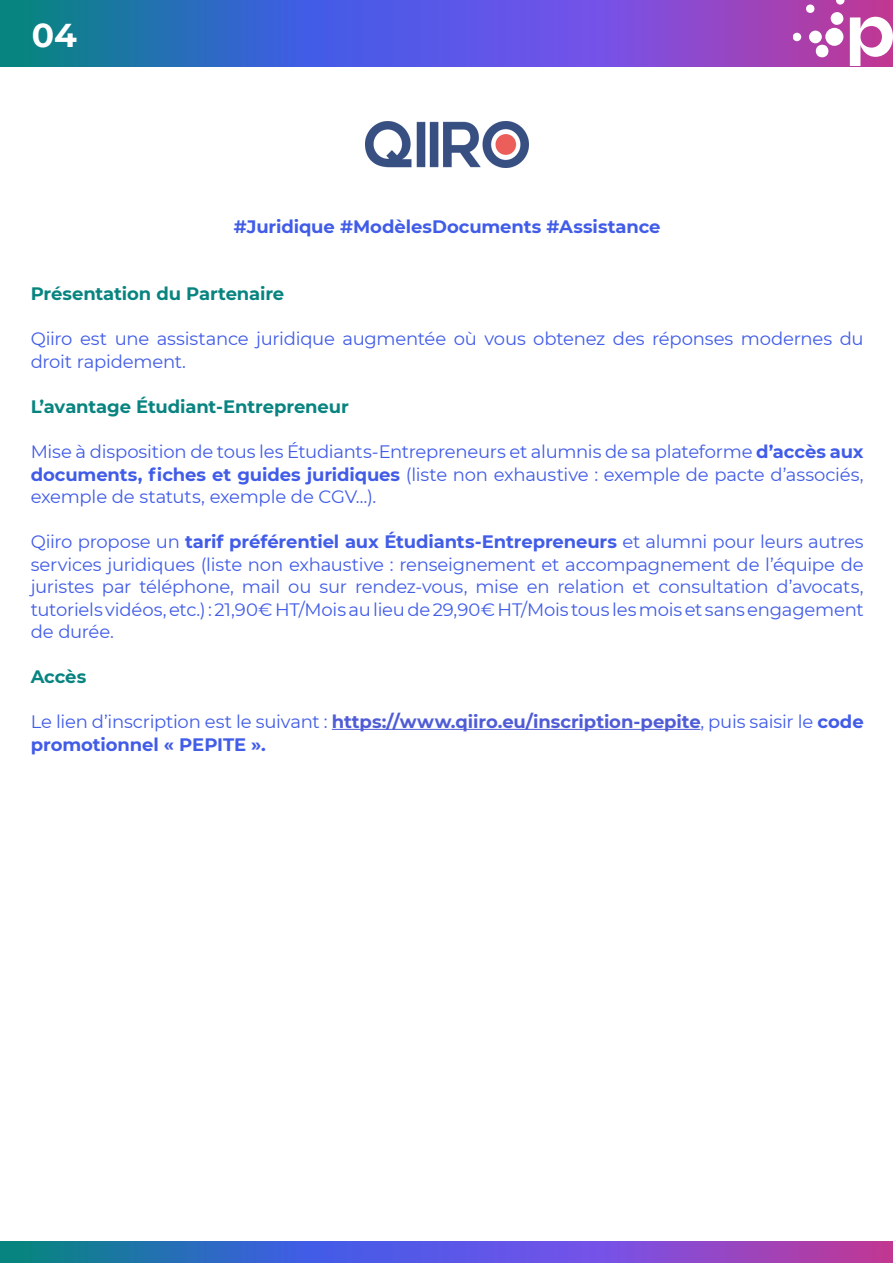
<style>
.page{position:relative;width:893px;height:1263px;background:#fff}
.page>*{position:absolute;margin:0;border:0;box-sizing:border-box;transform-origin:0 0}
.t1{font:700 33px "Montserrat";color:#fff}
.t2{font:18px/22.5px "Montserrat";letter-spacing:-.01em;color:#415ce7}
.t3{font:700 18px "Montserrat";letter-spacing:-.01em;color:#088480}
.t4{font:700 18px "Montserrat";letter-spacing:-.005em;color:#415ce7}
.s1{font-weight:700}
.s2{font-weight:700;color:#4f5cd6}
</style>
<div class="page">
<hr style="left:332px;top:729px;width:368px;height:1px;background:#4f5cd6">
<svg style="left:0;top:1242px;width:893px;height:21px"></svg>
<img style="left:365px;top:122px;width:164px;height:45px">
<svg style="left:0;top:0;width:893px;height:67px"></svg>
<svg style="left:793px;top:1px;width:99px;height:65px"></svg>
<p class="t1" style="left:32px;top:11px;width:47px">04</p>
<p class="t4" style="left:234px;top:214px;width:428px">#Juridique #ModèlesDocuments #Assistance</p>
<p class="t3" style="left:31px;top:281px;width:255px">Présentation du Partenaire</p>
<p class="t2" style="left:31px;top:327px;width:834px">Qiiro est une assistance juridique augmentée où vous obtenez des réponses modernes du droit rapidement.</p>
<p class="t3" style="left:31px;top:394px;width:320px">L’avantage Étudiant-Entrepreneur</p>
<p class="t2" style="left:31px;top:440px;width:834px;text-align:justify">Mise à disposition de tous les Étudiants-Entrepreneurs et alumnis de sa plateforme <span class="s1">d’accès aux documents, fiches et guides juridiques</span> (liste non exhaustive : exemple de pacte d’associés, exemple de statuts, exemple de CGV…).</p>
<p class="t2" style="left:31px;top:530px;width:834px;text-align:justify">Qiiro propose un <span class="s1">tarif préférentiel aux Étudiants-Entrepreneurs</span> et alumni pour leurs autres services juridiques (liste non exhaustive : renseignement et accompagnement de l’équipe de juristes par téléphone, mail ou sur rendez-vous, mise en relation et consultation d’avocats, tutoriels vidéos, etc.) : 21,90€ HT/Mois au lieu de 29,90€ HT/Mois tous les mois et sans engagement de durée.</p>
<p class="t3" style="left:31px;top:664px;width:57px">Accès</p>
<p class="t2" style="left:31px;top:710px;width:834px">Le lien d’inscription est le suivant : <span class="s2">https://www.qiiro.eu/inscription-pepite</span>, puis saisir le <span class="s1">code promotionnel « PEPITE ».</span></p>
</div>
